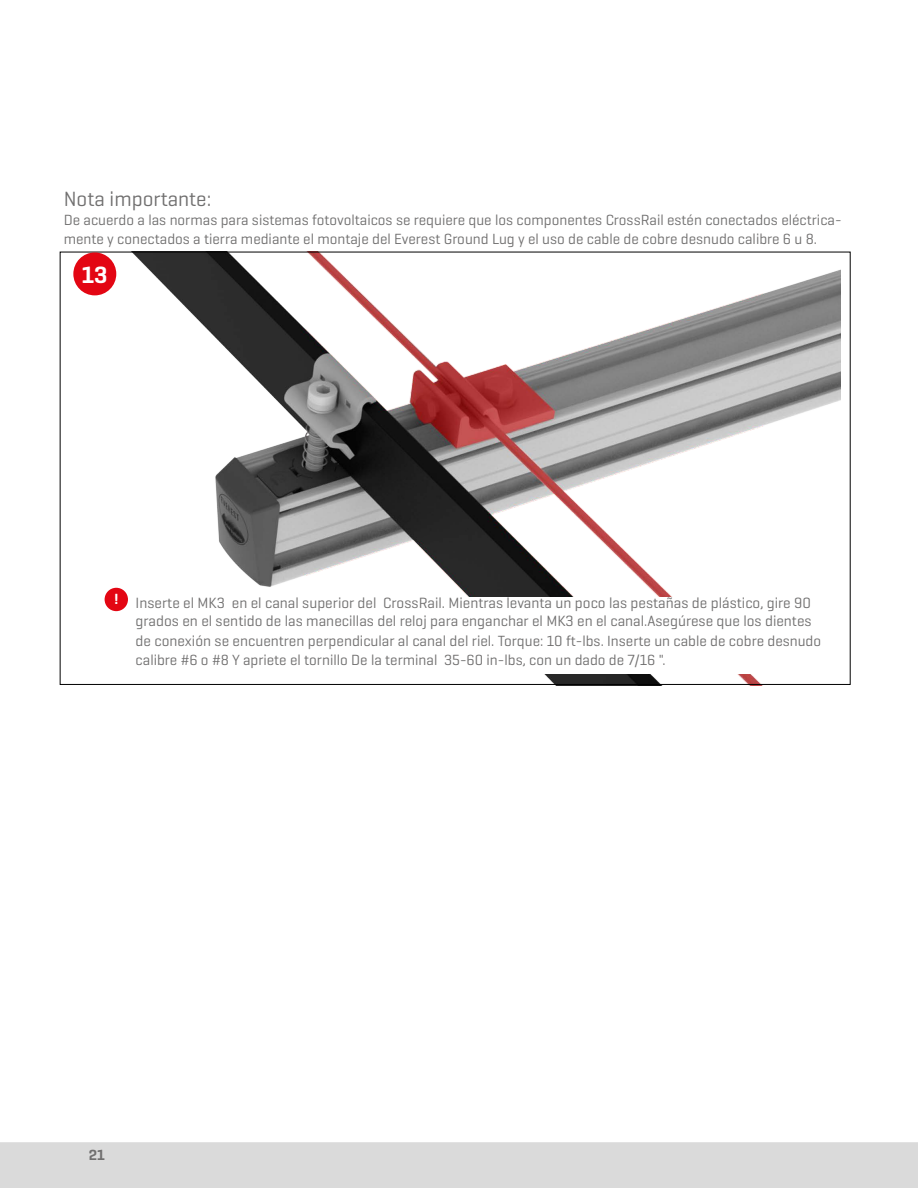
<style>
.page{position:relative;width:918px;height:1188px;background:#fff}
.page>*{position:absolute;margin:0;border:0;box-sizing:border-box;transform-origin:0 0}
.t1{font:600 24px "K2 Geogrotesque";color:#fff}
.t2{font:21px "K2 Geogrotesque";color:#706f6f}
.t3{font:15.15px/18.6px "K2 Geogrotesque";color:#706f6f}
.t4{font:15px/19px "K2 Geogrotesque";color:#706f6f}
.t5{font:600 15px "K2 Geogrotesque";color:#706f6f}
.s1{font-size:15px}
</style>
<div class="page">
<div style="left:0;top:1142px;width:918px;height:46px;background:#dadada"></div>
<img style="left:73px;top:254px;width:767px;height:429px">
<div style="left:73px;top:252px;width:43px;height:43px;background:#e30613;border-radius:50%"></div>
<div style="left:105px;top:588px;width:23px;height:23px;background:#e30613;border-radius:50%"></div>
<div style="left:136px;top:597px;width:698px;height:76px;background:#fff"></div>
<h2 class="t2" style="left:64px;top:186px;width:149px">Nota importante:</h2>
<p class="t4" style="left:64px;top:210px;width:779px">De acuerdo a las normas para sistemas fotovoltaicos se requiere que los componentes CrossRail estén conectados eléctrica&shy;mente y conectados a tierra mediante el montaje del Everest Ground Lug y el uso de cable de cobre desnudo calibre 6 u 8.</p>
<h1 class="t1" style="left:82px;top:260px;width:27px">13</h1>
<p class="t3" style="left:136px;top:593px;width:687px;text-indent:-21px"><sup>!</sup> Inserte el MK3 en el canal superior del CrossRail. Mientras levanta un poco las pestañas de plástico, gire 90 grados en el sentido de las manecillas del reloj para enganchar el MK3 en el canal.Asegúrese que los dientes de conexión se encuentren perpendicular al canal del riel. <span class="s1">Torque: 10 ft-lbs. Inserte un cable de cobre desnudo</span></p>
<p class="t4" style="left:136px;top:650px;width:531px">calibre #6 o #8 Y apriete el tornillo De la terminal 35-60 in-lbs, con un dado de 7/16 ".</p>
<p class="t5" style="left:89px;top:1146px;width:18px">21</p>
</div>
